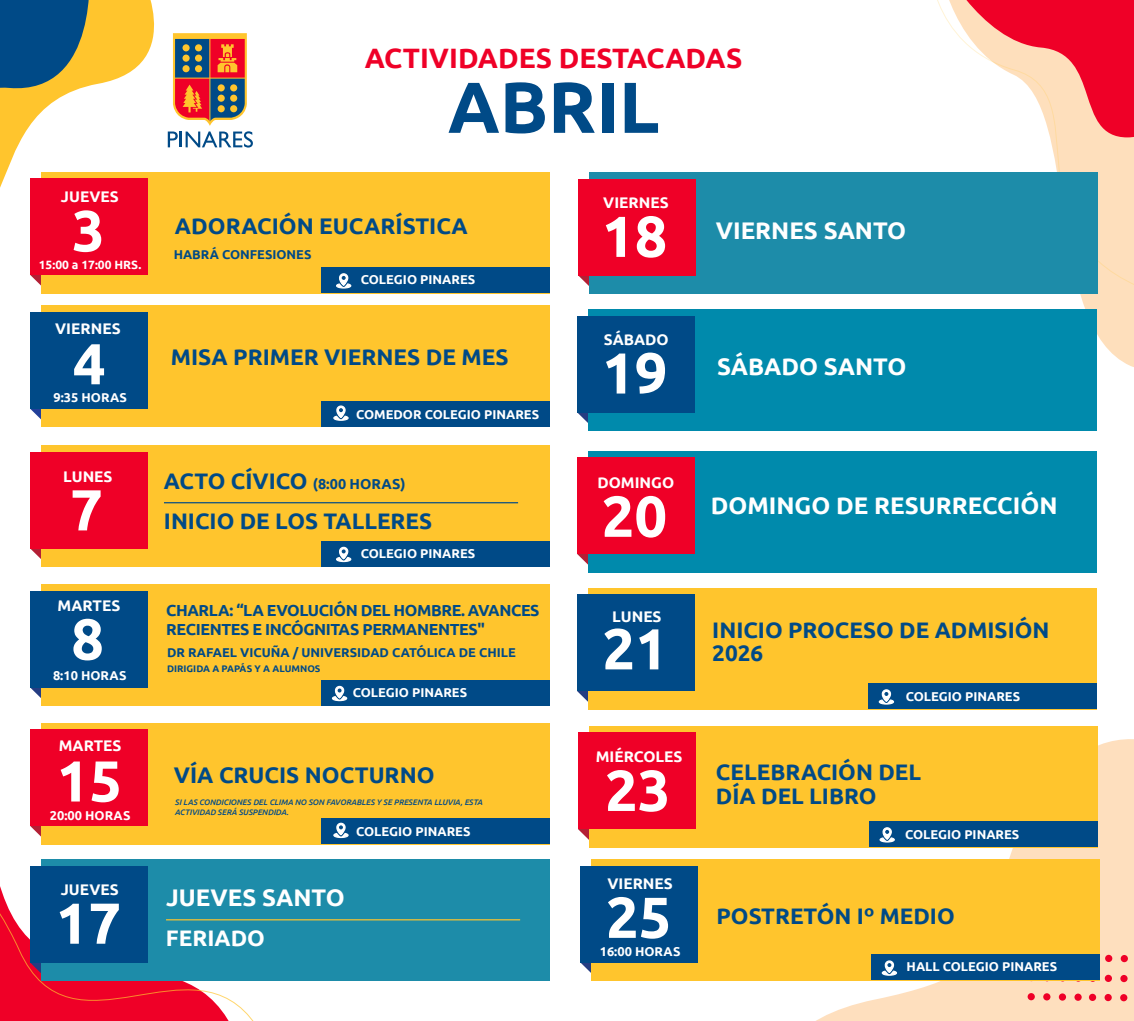
<style>
.page{position:relative;width:1134px;height:1021px;background:#fff}
.page>*{position:absolute;margin:0;border:0;box-sizing:border-box;transform-origin:0 0}
.t1{font:700 72px "Ubuntu";color:#004a87}
.t2{font:700 57.68px "Ubuntu";color:#fff}
.t3{font:700 28px "Ubuntu";color:#ef0027}
.t4{font:700 24px "Ubuntu";color:#fff}
.t5{font:700 22.56px "Ubuntu";color:#004a87}
.t6{font:700 22.44px/23.1px "Ubuntu";color:#004a87}
.t7{font:700 22.44px "Ubuntu";color:#fff}
.t8{font:700 16px/18.8px "Ubuntu";letter-spacing:-.025em;color:#004a87}
.t9{font:700 15.4px "Ubuntu";color:#fff}
.t10{font:700 15px "Ubuntu";color:#fff}
.t11{font:700 14.4px "Ubuntu";color:#004a87}
.t12{font:700 12.8px "Ubuntu";color:#fff}
.t13{font:700 12.8px "Ubuntu";color:#004a87}
.t14{font:700 12px "Ubuntu";color:#fff}
.t15{font:700 9.6px "Ubuntu";color:#004a87}
.t16{font:italic 500 8px/10.4px "Ubuntu";color:#004a87}
.s1{font-size:22.44px}
</style>
<div class="page">
<svg style="left:698px;top:672px;width:436px;height:348px;fill:#ffdfbe"></svg>
<div style="left:1027px;top:993px;width:8px;height:7px;background:#ef0027;border-radius:50%"></div>
<div style="left:1028px;top:973px;width:7px;height:8px;background:#ffc52d;border-radius:50%"></div>
<div style="left:1043px;top:993px;width:7px;height:7px;background:#ef0027;border-radius:50%"></div>
<div style="left:1043px;top:974px;width:8px;height:7px;background:#ffc52d;border-radius:50%"></div>
<div style="left:1059px;top:993px;width:7px;height:7px;background:#ef0027;border-radius:50%"></div>
<div style="left:1059px;top:974px;width:7px;height:7px;background:#ffc52d;border-radius:50%"></div>
<div style="left:1074px;top:993px;width:8px;height:7px;background:#ef0027;border-radius:50%"></div>
<div style="left:1075px;top:974px;width:7px;height:7px;background:#ffc52d;border-radius:50%"></div>
<div style="left:1089px;top:993px;width:7px;height:7px;background:#ef0027;border-radius:50%"></div>
<div style="left:1089px;top:974px;width:7px;height:7px;background:#ffc52d;border-radius:50%"></div>
<svg style="left:1104px;top:993px;width:8px;height:8px"></svg>
<div style="left:1105px;top:974px;width:7px;height:8px;background:#ef0027;border-radius:50%"></div>
<div style="left:1105px;top:954px;width:7px;height:8px;background:#ef0027;border-radius:50%"></div>
<div style="left:1120px;top:994px;width:7px;height:7px;background:#ef0027;border-radius:50%"></div>
<svg style="left:1120px;top:974px;width:7px;height:8px"></svg>
<div style="left:1121px;top:954px;width:7px;height:8px;background:#ef0027;border-radius:50%"></div>
<svg style="left:41px;top:0;width:153px;height:294px"></svg>
<svg style="left:0;top:0;width:101px;height:188px"></svg>
<svg style="left:937px;top:286px;width:197px;height:119px"></svg>
<div style="left:1050px;top:137px;width:84px;height:149px;background:#fedfbc"></div>
<svg style="left:937px;top:0;width:197px;height:137px"></svg>
<svg style="left:0;top:844px;width:257px;height:176px"></svg>
<svg style="left:168px;top:33px;width:85px;height:114px"></svg>
<svg style="left:30px;top:409px;width:11px;height:11px"></svg>
<div style="left:41px;top:306px;width:509px;height:121px;background:#ffc52d"></div>
<div style="left:30px;top:312px;width:118px;height:97px;background:#004a87"></div>
<svg style="left:30px;top:548px;width:11px;height:11px"></svg>
<div style="left:41px;top:445px;width:509px;height:122px;background:#ffc52d"></div>
<div style="left:30px;top:452px;width:118px;height:96px;background:#ef0027"></div>
<svg style="left:30px;top:687px;width:11px;height:11px"></svg>
<div style="left:41px;top:584px;width:509px;height:122px;background:#ffc52d"></div>
<div style="left:30px;top:591px;width:118px;height:96px;background:#004a87"></div>
<div style="left:321px;top:401px;width:229px;height:26px;background:#004a87"></div>
<div style="left:321px;top:541px;width:229px;height:25px;background:#004a87"></div>
<div style="left:321px;top:680px;width:229px;height:25px;background:#004a87"></div>
<svg style="left:333px;top:405px;width:16px;height:16px"></svg>
<svg style="left:336px;top:546px;width:15px;height:16px"></svg>
<svg style="left:332px;top:685px;width:15px;height:16px"></svg>
<svg style="left:30px;top:826px;width:11px;height:11px"></svg>
<div style="left:41px;top:723px;width:509px;height:121px;background:#ffc52d"></div>
<div style="left:30px;top:729px;width:118px;height:97px;background:#ef0027"></div>
<svg style="left:30px;top:962px;width:11px;height:17px"></svg>
<div style="left:41px;top:859px;width:509px;height:122px;background:#1d8ca9"></div>
<div style="left:30px;top:866px;width:118px;height:96px;background:#004a87"></div>
<svg style="left:578px;top:275px;width:11px;height:11px"></svg>
<div style="left:589px;top:172px;width:508px;height:121px;background:#1d8ca9"></div>
<div style="left:578px;top:179px;width:118px;height:96px;background:#ef0027"></div>
<div style="left:321px;top:818px;width:229px;height:26px;background:#004a87"></div>
<svg style="left:333px;top:822px;width:16px;height:16px"></svg>
<svg style="left:577px;top:412px;width:11px;height:11px"></svg>
<div style="left:588px;top:309px;width:508px;height:121px;background:#008aac"></div>
<div style="left:577px;top:316px;width:118px;height:96px;background:#004a87"></div>
<svg style="left:577px;top:554px;width:11px;height:11px"></svg>
<div style="left:588px;top:451px;width:508px;height:121px;background:#008aac"></div>
<div style="left:577px;top:457px;width:118px;height:97px;background:#ef0027"></div>
<hr style="left:164px;top:502px;width:354px;height:1px;background:#004a87">
<hr style="left:166px;top:919px;width:354px;height:1px;background:#ffc52d">
<svg style="left:577px;top:691px;width:11px;height:11px"></svg>
<div style="left:588px;top:588px;width:508px;height:121px;background:#ffc52d"></div>
<div style="left:577px;top:594px;width:118px;height:97px;background:#004a87"></div>
<div style="left:868px;top:683px;width:228px;height:26px;background:#004a87"></div>
<svg style="left:879px;top:689px;width:15px;height:15px"></svg>
<svg style="left:578px;top:829px;width:11px;height:11px"></svg>
<div style="left:589px;top:726px;width:508px;height:121px;background:#ffc52d"></div>
<div style="left:578px;top:732px;width:118px;height:97px;background:#ef0027"></div>
<div style="left:869px;top:821px;width:228px;height:26px;background:#004a87"></div>
<svg style="left:879px;top:827px;width:16px;height:15px"></svg>
<svg style="left:30px;top:275px;width:11px;height:11px"></svg>
<div style="left:41px;top:172px;width:509px;height:121px;background:#ffc52d"></div>
<div style="left:30px;top:179px;width:118px;height:96px;background:#ef0027"></div>
<div style="left:321px;top:267px;width:229px;height:26px;background:#004a87"></div>
<svg style="left:336px;top:273px;width:15px;height:15px"></svg>
<svg style="left:580px;top:962px;width:11px;height:11px"></svg>
<div style="left:591px;top:859px;width:508px;height:121px;background:#ffc52d"></div>
<div style="left:580px;top:865px;width:118px;height:97px;background:#004a87"></div>
<div style="left:871px;top:954px;width:228px;height:26px;background:#004a87"></div>
<svg style="left:882px;top:960px;width:15px;height:15px"></svg>
<h3 class="t3" style="left:365px;top:39px;width:379px">ACTIVIDADES DESTACADAS</h3>
<h1 class="t1" style="left:448px;top:60px;width:213px">ABRIL</h1>
<p class="t9" style="left:61px;top:187px;width:59px">JUEVES</p>
<h2 class="t2" style="left:72px;top:193px;width:34px">3</h2>
<p class="t14" style="left:39px;top:256px;width:104px">15:00 a 17:00 HRS.</p>
<p class="t9" style="left:55px;top:318px;width:67px">VIERNES</p>
<h2 class="t2" style="left:73px;top:326px;width:34px">4</h2>
<p class="t12" style="left:53px;top:389px;width:75px">9:35 HORAS</p>
<p class="t9" style="left:63px;top:466px;width:51px">LUNES</p>
<h2 class="t2" style="left:70px;top:472px;width:34px">7</h2>
<p class="t9" style="left:58px;top:595px;width:64px">MARTES</p>
<h2 class="t2" style="left:71px;top:601px;width:34px">8</h2>
<p class="t12" style="left:53px;top:666px;width:75px">8:10 HORAS</p>
<p class="t9" style="left:59px;top:735px;width:64px">MARTES</p>
<h2 class="t2" style="left:57px;top:743px;width:67px">15</h2>
<p class="t12" style="left:50px;top:806px;width:82px">20:00 HORAS</p>
<p class="t9" style="left:61px;top:879px;width:59px">JUEVES</p>
<h2 class="t2" style="left:56px;top:885px;width:67px">17</h2>
<h3 class="t5" style="left:175px;top:211px;width:294px">ADORACIÓN EUCARÍSTICA</h3>
<p class="t13" style="left:174px;top:246px;width:139px">HABRÁ CONFESIONES</p>
<p class="t12" style="left:361px;top:271px;width:116px">COLEGIO PINARES</p>
<h3 class="t5" style="left:171px;top:342px;width:339px">MISA PRIMER VIERNES DE MES</h3>
<p class="t12" style="left:356px;top:405px;width:184px">COMEDOR COLEGIO PINARES</p>
<p class="t11" style="left:164px;top:474px;width:243px"><span class="s1">ACTO CÍVICO</span> (8:00 HORAS)</p>
<h3 class="t6" style="left:164px;top:508px;width:270px">INICIO DE LOS TALLERES</h3>
<p class="t12" style="left:361px;top:545px;width:116px">COLEGIO PINARES</p>
<p class="t8" style="left:166px;top:600px;width:375px">CHARLA: “LA EVOLUCIÓN DEL HOMBRE. AVANCES<br>RECIENTES E INCÓGNITAS PERMANENTES"</p>
<p class="t13" style="left:167px;top:643px;width:350px">DR RAFAEL VICUÑA / UNIVERSIDAD CATÓLICA DE CHILE</p>
<p class="t15" style="left:167px;top:662px;width:155px">DIRIGIDA A PAPÁS Y A ALUMNOS</p>
<p class="t12" style="left:353px;top:684px;width:116px">COLEGIO PINARES</p>
<h3 class="t5" style="left:174px;top:759px;width:262px">VÍA CRUCIS NOCTURNO</h3>
<p class="t16" style="left:175px;top:796px;width:309px">SI LAS CONDICIONES DEL CLIMA NO SON FAVORABLES Y SE PRESENTA LLUVIA, ESTA<br>ACTIVIDAD SERÁ SUSPENDIDA.</p>
<p class="t12" style="left:356px;top:822px;width:116px">COLEGIO PINARES</p>
<h3 class="t4" style="left:166px;top:881px;width:180px">JUEVES SANTO</h3>
<h3 class="t7" style="left:166px;top:923px;width:100px">FERIADO</h3>
<p class="t10" style="left:617px;top:193px;width:86px">MIÉRCOLES</p>
<p class="t9" style="left:603px;top:192px;width:67px">VIERNES</p>
<h2 class="t2" style="left:602px;top:198px;width:67px">18</h2>
<h3 class="t4" style="left:716px;top:215px;width:192px">VIERNES SANTO</h3>
<p class="t9" style="left:604px;top:329px;width:66px">SÁBADO</p>
<h2 class="t2" style="left:602px;top:335px;width:67px">19</h2>
<h3 class="t4" style="left:717px;top:351px;width:191px">SÁBADO SANTO</h3>
<p class="t9" style="left:597px;top:472px;width:78px">DOMINGO</p>
<h2 class="t2" style="left:602px;top:478px;width:67px">20</h2>
<p class="t9" style="left:612px;top:606px;width:51px">LUNES</p>
<h2 class="t2" style="left:602px;top:611px;width:67px">21</h2>
<p class="t9" style="left:596px;top:746px;width:88px">MIÉRCOLES</p>
<h2 class="t2" style="left:605px;top:752px;width:67px">23</h2>
<p class="t9" style="left:607px;top:873px;width:67px">VIERNES</p>
<h2 class="t2" style="left:606px;top:879px;width:67px">25</h2>
<p class="t12" style="left:600px;top:942px;width:82px">16:00 HORAS</p>
<h3 class="t4" style="left:711px;top:489px;width:348px">DOMINGO DE RESURRECCIÓN</h3>
<h3 class="t6" style="left:712px;top:617px;width:339px">INICIO PROCESO DE ADMISIÓN<br>2026</h3>
<p class="t12" style="left:906px;top:687px;width:116px">COLEGIO PINARES</p>
<h3 class="t6" style="left:716px;top:760px;width:207px">CELEBRACIÓN DEL<br>DÍA DEL LIBRO</h3>
<p class="t12" style="left:905px;top:825px;width:116px">COLEGIO PINARES</p>
<h3 class="t6" style="left:716px;top:904px;width:240px">POSTRETÓN Iº MEDIO</h3>
<p class="t12" style="left:907px;top:957px;width:152px">HALL COLEGIO PINARES</p>
</div>
